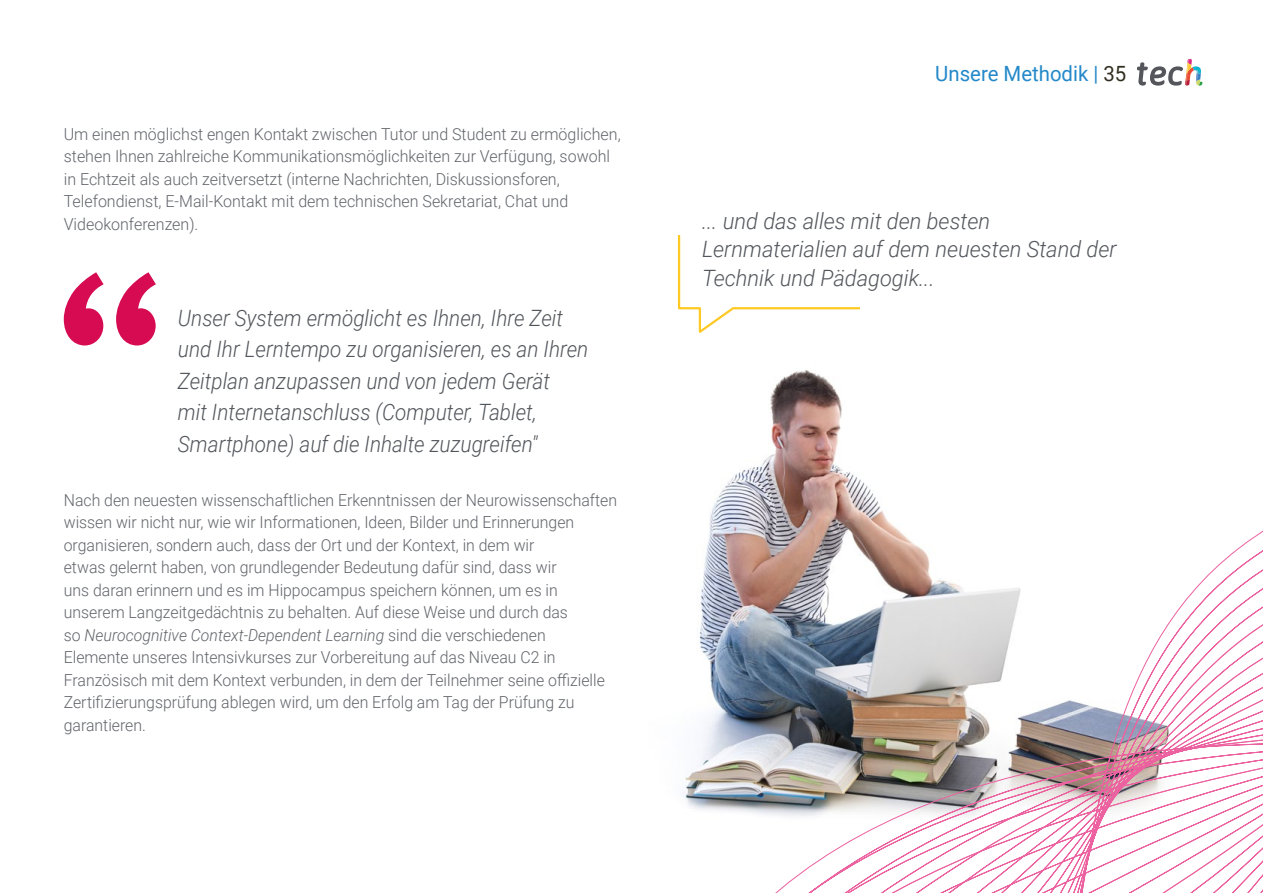
<style>
.page{position:relative;width:1263px;height:893px;background:#fff}
.page>*{position:absolute;margin:0;border:0;box-sizing:border-box;transform-origin:0 0}
.t1{font:italic 300 22.5px/31.5px "Roboto";color:#52555b;scale:.92 1}
.t2{font:italic 300 22.5px/28.5px "Roboto";color:#52555b}
.t3{font:21px "Roboto";color:#2488c9}
.t4{font:300 16.5px/22.5px "Roboto";color:#61646a;scale:.96 1}
.t5{font:300 16.5px/22.5px "Roboto";color:#61646a}
.s1{font-style:italic}
.s2{color:#312e20}
</style>
<div class="page">
<svg style="left:1137px;top:59px;width:65px;height:27px"></svg>
<img style="left:684px;top:370px;width:202px;height:443px">
<svg style="left:64px;top:272px;width:92px;height:73px"></svg>
<img style="left:755px;top:518px;width:508px;height:375px">
<svg style="left:677px;top:235px;width:183px;height:98px"></svg>
<p class="t5" style="left:64px;top:122px;width:558px">Um einen möglichst engen Kontakt zwischen Tutor und Student zu ermöglichen, stehen Ihnen zahlreiche Kommunikationsmöglichkeiten zur Verfügung, sowohl in Echtzeit als auch zeitversetzt (interne Nachrichten, Diskussionsforen, Telefondienst, E-Mail-Kontakt mit dem technischen Sekretariat, Chat und Videokonferenzen).</p>
<h1 class="t1" style="left:178px;top:301px;width:448px">Unser System ermöglicht es Ihnen, Ihre Zeit und Ihr Lerntempo zu organisieren, es an Ihren Zeitplan anzupassen und von jedem Gerät<br>mit Internetanschluss (Computer, Tablet, Smartphone) auf die Inhalte zuzugreifen"</h1>
<p class="t4" style="left:64px;top:488px;width:578px">Nach den neuesten wissenschaftlichen Erkenntnissen der Neurowissenschaften wissen wir nicht nur, wie wir Informationen, Ideen, Bilder und Erinnerungen organisieren, sondern auch, dass der Ort und der Kontext, in dem wir<br>etwas gelernt haben, von grundlegender Bedeutung dafür sind, dass wir<br>uns daran erinnern und es im Hippocampus speichern können, um es in unserem Langzeitgedächtnis zu behalten. Auf diese Weise und durch das<br>so <span class="s1">Neurocognitive Context-Dependent Learning</span> sind die verschiedenen<br>Elemente unseres Intensivkurses zur Vorbereitung auf das Niveau C2 in Französisch mit dem Kontext verbunden, in dem der Teilnehmer seine offizielle Zertifizierungsprüfung ablegen wird, um den Erfolg am Tag der Prüfung zu garantieren.</p>
<p class="t3" style="left:935px;top:59px;width:193px">Unsere Methodik | <span class="s2">35</span></p>
<h1 class="t2" style="left:702px;top:205px;width:416px">... und das alles mit den besten<br>Lernmaterialien auf dem neuesten Stand der<br>Technik und Pädagogik...</h1>
</div>
